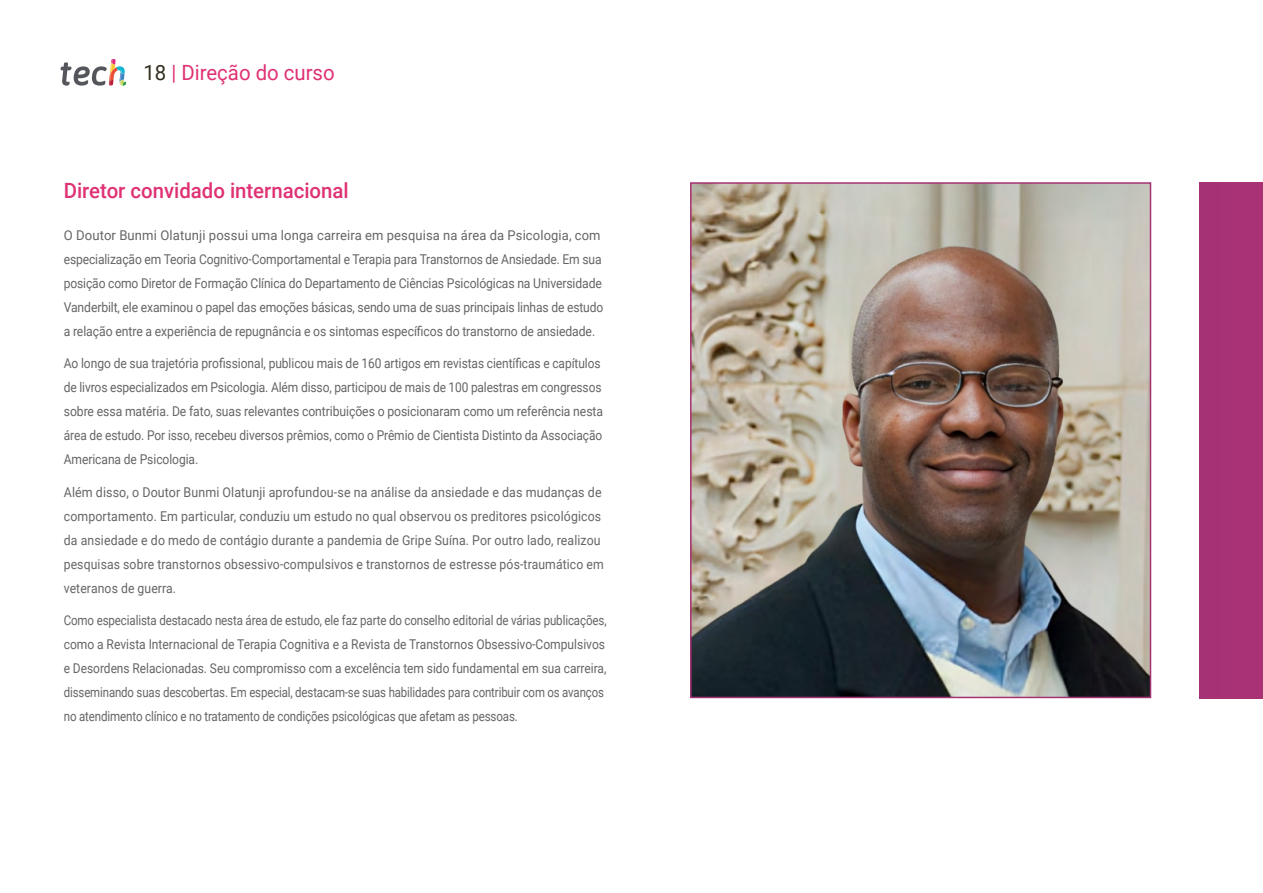
<style>
.page{position:relative;width:1263px;height:893px;background:#fff}
.page>*{position:absolute;margin:0;border:0;box-sizing:border-box;transform-origin:0 0}
.t1{font:500 21px "Roboto";color:#df3174}
.t2{font:21px "Roboto";color:#df3174}
.t3{font:13.5px/24px "Roboto";letter-spacing:-.005em;color:#656565;scale:.86 1}
.t4{font:13.5px/24px "Roboto";letter-spacing:-.005em;color:#656565}
.t5{font:13.5px/24px "Roboto";letter-spacing:-.005em;color:#656565;scale:.89 1}
.t6{font:13.5px/24px "Roboto";letter-spacing:-.005em;color:#656565;scale:.92 1}
.s1{color:#312e20}
</style>
<div class="page">
<img style="left:693px;top:185px;width:455px;height:510px">
<div style="left:690px;top:182px;width:461px;height:516px;border:2px solid #a53274"></div>
<svg style="left:61px;top:59px;width:65px;height:27px"></svg>
<div style="left:1199px;top:182px;width:64px;height:516px;background:#a73274"></div>
<h1 class="t2" style="left:144px;top:57px;width:193px"><span class="s1">18</span> | Direção do curso</h1>
<h1 class="t1" style="left:64px;top:176px;width:286px">Diretor convidado internacional</h1>
<p class="t4" style="left:64px;top:222px;width:541px">O Doutor Bunmi Olatunji possui uma longa carreira em pesquisa na área da Psicologia, com especialização em Teoria Cognitivo-Comportamental e Terapia para Transtornos de Ansiedade. Em sua posição como Diretor de Formação Clínica do Departamento de Ciências Psicológicas na Universidade Vanderbilt, ele examinou o papel das emoções básicas, sendo uma de suas principais linhas de estudo a relação entre a experiência de repugnância e os sintomas específicos do transtorno de ansiedade.</p>
<p class="t5" style="left:64px;top:351px;width:607px">Ao longo de sua trajetória profissional, publicou mais de 160 artigos em revistas científicas e capítulos de livros especializados em Psicologia. Além disso, participou de mais de 100 palestras em congressos sobre essa matéria. De fato, suas relevantes contribuições o posicionaram como um referência nesta área de estudo. Por isso, recebeu diversos prêmios, como o Prêmio de Cientista Distinto da Associação Americana de Psicologia.</p>
<p class="t6" style="left:64px;top:479px;width:588px">Além disso, o Doutor Bunmi Olatunji aprofundou-se na análise da ansiedade e das mudanças de comportamento. Em particular, conduziu um estudo no qual observou os preditores psicológicos da ansiedade e do medo de contágio durante a pandemia de Gripe Suína. Por outro lado, realizou pesquisas sobre transtornos obsessivo-compulsivos e transtornos de estresse pós-traumático em veteranos de guerra.</p>
<p class="t3" style="left:64px;top:608px;width:633px">Como especialista destacado nesta área de estudo, ele faz parte do conselho editorial de várias publicações, como a Revista Internacional de Terapia Cognitiva e a Revista de Transtornos Obsessivo-Compulsivos e Desordens Relacionadas. Seu compromisso com a excelência tem sido fundamental em sua carreira, disseminando suas descobertas. Em especial, destacam-se suas habilidades para contribuir com os avanços no atendimento clínico e no tratamento de condições psicológicas que afetam as pessoas.</p>
</div>
